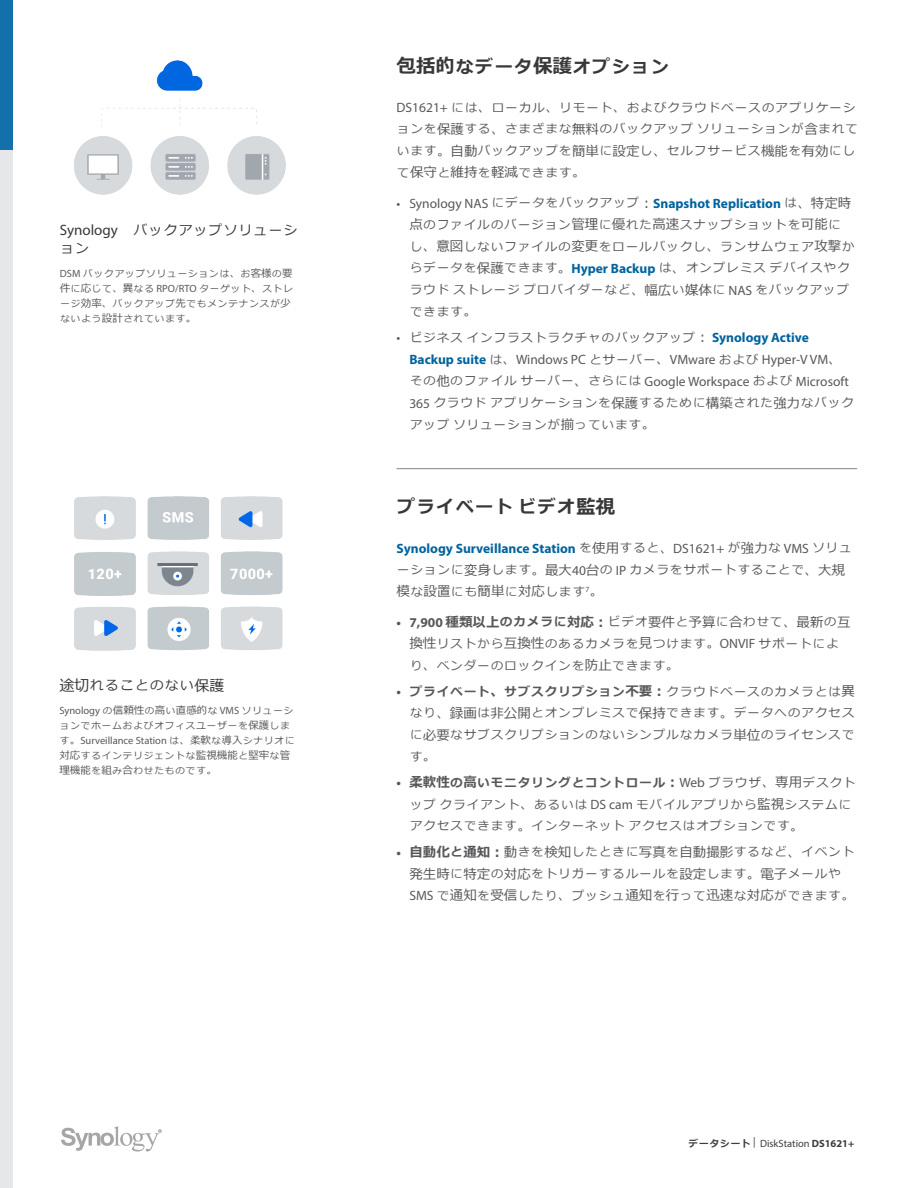
<style>
.page{position:relative;width:918px;height:1188px;background:#fff}
.page>*{position:absolute;margin:0;border:0;box-sizing:border-box;transform-origin:0 0}
.Chapter_Title{font:700 17.55px "Meiryo";letter-spacing:.11em;color:#383839}
.Body_Content{font:700 13.5px "Myriad Pro";color:#00639e}
.t1{font:13.5px/21.8px "Myriad Pro";color:#57585a}
.Graphic_Title{font:13.5px/18px "Meiryo";letter-spacing:.11em;color:#383839}
.Body_Content-2{font:13.5px "Meiryo";color:#57585a}
.Body_Content-3{font:12.15px/21.8px "Meiryo";letter-spacing:.11em;color:#57585a}
.Graphic_Text{font:10.5px "Myriad Pro";color:#57585a}
.t2{font:10.5px "Myriad Pro";color:#3e3e3f}
.Graphic_Text-2{font:9.45px/15px "Meiryo";letter-spacing:.11em;color:#57585a}
.s1{font-family:"Myriad Pro";font-size:15px}
.s2{font-family:"Myriad Pro";font-size:10.5px}
.s3{font-size:10.5px}
.s4{font-size:15px}
.s5{font-family:"Meiryo";font-size:9.45px}
.s6{font-family:"Meiryo"}
.s7{font-size:19.5px}
.s8{font-family:"Myriad Pro";font-size:13.5px}
.s9{font-size:13.5px}
.s10{font-weight:400;color:#57585a}
.s11{font-family:"Meiryo";font-weight:400;font-size:12.15px;color:#57585a}
.s12{font-family:"Meiryo";font-weight:400;color:#57585a}
.s13{font-family:"Myriad Pro";font-weight:700;font-size:13.5px;color:#00639e}
.s14{font-weight:700;color:#00639e}
.s15{font-family:"Meiryo";font-size:12.15px}
.s16{font-size:12.15px}
.s17{font-family:"Myriad Pro";font-weight:700;font-size:13.5px}
.s18{font-weight:700;font-size:13.5px}
.s19{font-weight:700}
.s20{font-family:"Meiryo";font-weight:700;font-size:9.45px}
</style>
<div class="page">
<div style="left:0;top:0;width:13px;height:150px;background:#1470aa"></div>
<svg style="left:61px;top:1126px;width:101px;height:26px"></svg>
<hr style="left:397px;top:468px;width:460px;height:1px;background:#808285">
<div style="left:0;top:150px;width:13px;height:1038px;background:#e6e7e9"></div>
<img style="left:74px;top:60px;width:212px;height:135px">
<img style="left:74px;top:496px;width:209px;height:155px">
<p class="Graphic_Title" style="left:60px;top:222px;width:239px"><span class="s1">Synology</span> バックアップソリューション</p>
<p class="Graphic_Text-2" style="left:60px;top:266px;width:234px"><span class="s2">DSM</span> バックアップソリューションは<span class="s3">、</span>お<span class="s3">客様</span>の<span class="s3">要件</span>に<span class="s3">応</span>じて<span class="s3">、異</span>なる <span class="s2">RPO/RTO</span> ターゲット<span class="s3">、</span>ストレージ<span class="s3">効率、</span>バックアップ<span class="s3">先</span>でもメンテナンスが<span class="s3">少</span>ないよう<span class="s3">設計</span>されています<span class="s3">。</span></p>
<p class="Graphic_Title" style="left:59px;top:677px;width:166px"><span class="s4">途切</span>れることのない<span class="s4">保護</span></p>
<p class="Graphic_Text" style="left:59px;top:704px;width:235px">Synology <span class="s5">の</span><span class="s6">信頼性</span><span class="s5">の</span><span class="s6">高</span><span class="s5">い</span><span class="s6">直感的</span><span class="s5">な</span> VMS <span class="s5">ソリューシ</span></p>
<p class="Graphic_Text-2" style="left:60px;top:719px;width:231px">ョンでホームおよびオフィスユーザーを<span class="s3">保護</span>しま</p>
<p class="Graphic_Text" style="left:60px;top:734px;width:236px"><span class="s5">す</span><span class="s6">。</span>Surveillance Station <span class="s5">は</span><span class="s6">、柔軟</span><span class="s5">な</span><span class="s6">導入</span><span class="s5">シナリオに</span></p>
<p class="Graphic_Text-2" style="left:59px;top:749px;width:232px"><span class="s3">対応</span>するインテリジェントな<span class="s3">監視機能</span>と<span class="s3">堅牢</span>な<span class="s3">管理機能</span>を<span class="s3">組</span>み<span class="s3">合</span>わせたものです<span class="s3">。</span></p>
<p class="Chapter_Title" style="left:397px;top:54px;width:274px"><span class="s7">包括的</span>なデータ<span class="s7">保護</span>オプション</p>
<p class="Body_Content-3" style="left:397px;top:97px;width:463px"><span class="s8">DS1621+</span> には<span class="s9">、</span>ローカル<span class="s9">、</span>リモート<span class="s9">、</span>およびクラウドベースのアプリケーションを<span class="s9">保護</span>する<span class="s9">、</span>さまざまな<span class="s9">無料</span>のバックアップソリューションが<span class="s9">含</span>まれています<span class="s9">。自動</span>バックアップを<span class="s9">簡単</span>に<span class="s9">設定</span>し<span class="s9">、</span>セルフサービス<span class="s9">機能</span>を<span class="s9">有効</span>にして<span class="s9">保守</span>と<span class="s9">維持</span>を<span class="s9">軽減</span>できます<span class="s9">。</span></p>
<p class="Body_Content" style="left:397px;top:194px;width:456px"><span class="s10">• Synology NAS</span> <span class="s11">にデータをバックアップ</span><span class="s12">︓</span>Snapshot Replication <span class="s11">は</span><span class="s12">、特定時</span></p>
<p class="Body_Content-3" style="left:409px;top:214px;width:446px"><span class="s9">点</span>のファイルのバージョン<span class="s9">管理</span>に<span class="s9">優</span>れた<span class="s9">高速</span>スナップショットを<span class="s9">可能</span>にし<span class="s9">、意図</span>しないファイルの<span class="s9">変更</span>をロールバックし<span class="s9">、</span>ランサムウェア<span class="s9">攻撃</span>からデータを<span class="s9">保護</span>できます<span class="s9">。</span><span class="s13">Hyper Backup</span> は<span class="s9">、</span>オンプレミスデバイスやクラウドストレージプロバイダーなど<span class="s9">、幅広</span>い<span class="s9">媒体</span>に <span class="s8">NAS</span> をバックアップできます<span class="s9">。</span></p>
<p class="Body_Content-3" style="left:397px;top:327px;width:414px"><span class="s8">•</span> ビジネスインフラストラクチャのバックアップ<span class="s9">︓</span><span class="s13">Synology Active</span></p>
<p class="t1" style="left:409px;top:349px;width:441px"><span class="s14">Backup suite</span> <span class="s15">は</span><span class="s6">、</span>Windows PC <span class="s15">とサーバー</span><span class="s6">、</span>VMware <span class="s15">および</span> Hyper-V VM<span class="s6">、</span><span class="s15">その</span><span class="s6">他</span><span class="s15">のファイルサーバー</span><span class="s6">、</span><span class="s15">さらには</span> Google Workspace <span class="s15">および</span> Microsoft</p>
<p class="Body_Content-3" style="left:409px;top:392px;width:446px"><span class="s8">365</span> クラウドアプリケーションを<span class="s9">保護</span>するために<span class="s9">構築</span>された<span class="s9">強力</span>なバックアップソリューションが<span class="s9">揃</span>っています<span class="s9">。</span></p>
<p class="Chapter_Title" style="left:398px;top:495px;width:219px">プライベートビデオ<span class="s7">監視</span></p>
<p class="Body_Content" style="left:397px;top:540px;width:456px">Synology Surveillance Station <span class="s11">を</span><span class="s12">使用</span><span class="s11">すると</span><span class="s12">、</span><span class="s10">DS1621+</span> <span class="s11">が</span><span class="s12">強力</span><span class="s11">な</span> <span class="s10">VMS</span> <span class="s11">ソリュ</span></p>
<p class="Body_Content-3" style="left:397px;top:560px;width:449px">ーションに<span class="s9">変身</span>します<span class="s9">。最大</span><span class="s8">40</span><span class="s9">台</span>の <span class="s8">IP</span> カメラをサポートすることで<span class="s9">、大規</span></p>
<p class="Body_Content-2" style="left:397px;top:582px;width:208px">模<span class="s16">な</span>設置<span class="s16">にも</span>簡単<span class="s16">に</span>対応<span class="s16">します</span><sup>7</sup>。</p>
<p class="Body_Content-3" style="left:409px;top:612px;width:443px;text-indent:-13px"><span class="s17">• 7,900</span> <span class="s18">種類以上</span><span class="s19">のカメラに</span><span class="s18">対応︓</span>ビデオ<span class="s9">要件</span>と<span class="s9">予算</span>に<span class="s9">合</span>わせて<span class="s9">、最新</span>の<span class="s9">互換性</span>リストから<span class="s9">互換性</span>のあるカメラを<span class="s9">見</span>つけます<span class="s9">。</span><span class="s8">ONVIF</span> サポートにより<span class="s9">、</span>ベンダーのロックインを<span class="s9">防止</span>できます<span class="s9">。</span></p>
<p class="Body_Content-3" style="left:410px;top:681px;width:446px;text-align:justify;text-indent:-13px"><span class="s17">•</span> <span class="s19">プライベート</span><span class="s18">、</span><span class="s19">サブスクリプション</span><span class="s18">不要︓</span>クラウドベースのカメラとは<span class="s9">異</span>なり<span class="s9">、録画</span>は<span class="s9">非公開</span>とオンプレミスで<span class="s9">保持</span>できます<span class="s9">。</span>データへのアクセスに<span class="s9">必要</span>なサブスクリプションのないシンプルなカメラ<span class="s9">単位</span>のライセンスです<span class="s9">。</span></p>
<p class="Body_Content-3" style="left:410px;top:772px;width:447px;text-indent:-13px"><span class="s17">•</span> <span class="s18">柔軟性</span><span class="s19">の</span><span class="s18">高</span><span class="s19">いモニタリングとコントロール</span><span class="s18">︓</span><span class="s8">Web</span> ブラウザ<span class="s9">、専用</span>デスクトップクライアント<span class="s9">、</span>あるいは <span class="s8">DS cam</span> モバイルアプリから<span class="s9">監視</span>システムにアクセスできます<span class="s9">。</span>インターネットアクセスはオプションです<span class="s9">。</span></p>
<p class="Body_Content-3" style="left:409px;top:842px;width:447px;text-indent:-13px"><span class="s17">•</span> <span class="s18">自動化</span><span class="s19">と</span><span class="s18">通知︓</span><span class="s9">動</span>きを<span class="s9">検知</span>したときに<span class="s9">写真</span>を<span class="s9">自動撮影</span>するなど<span class="s9">、</span>イベント<span class="s9">発生時</span>に<span class="s9">特定</span>の<span class="s9">対応</span>をトリガーするルールを<span class="s9">設定</span>します<span class="s9">。電子</span>メールや<br><span class="s8">SMS</span> で<span class="s9">通知</span>を<span class="s9">受信</span>したり<span class="s9">、</span>プッシュ<span class="s9">通知</span>を<span class="s9">行</span>って<span class="s9">迅速</span>な<span class="s9">対応</span>ができます<span class="s9">。</span></p>
<p class="t2" style="left:689px;top:1137px;width:167px"><span class="s20">データシート</span> | DiskStation <span class="s19">DS1621+</span></p>
</div>
